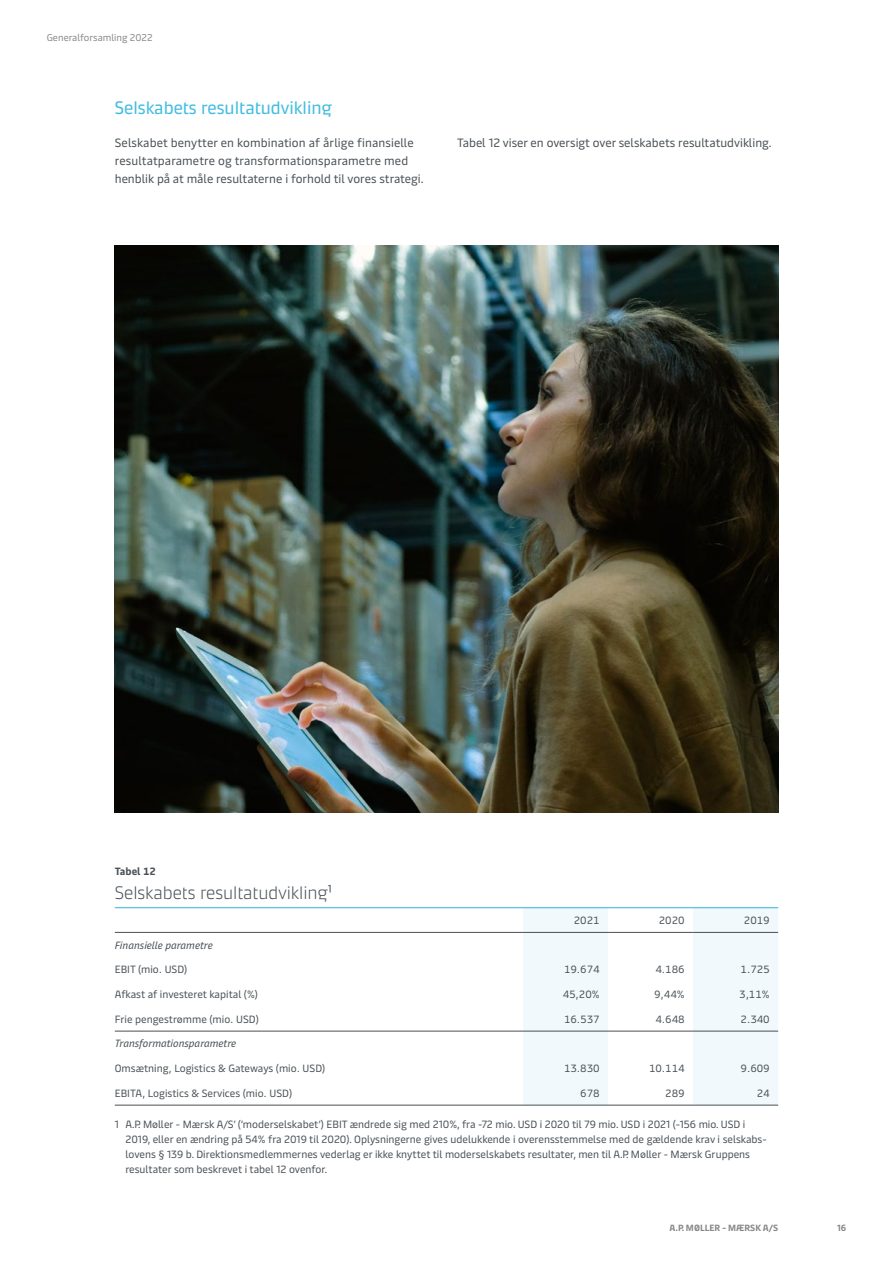
<style>
.page{position:relative;width:893px;height:1263px;background:#fff}
.page>*{position:absolute;margin:0;border:0;box-sizing:border-box;transform-origin:0 0}
.t1{font:300 18px "Maersk Headline";color:#484f54}
.t2{font:18px "Maersk Headline";color:#42bce2}
.t3{font:12px/18px "Maersk Text";color:#484f54}
.t4{font:10.5px/15px "Maersk Text";color:#484f54}
.t5{font:italic 10.5px "Maersk Text";color:#484f54}
.t6{font:700 10.5px "Maersk Text";color:#484f54}
.t7{font:9.75px "Maersk Text";color:#86888a}
.t8{font:700 9px "Maersk Text";color:#86888a}
</style>
<div class="page">
<img style="left:115px;top:246px;width:663px;height:567px">
<svg style="left:523px;top:908px;width:255px;height:197px;fill:#f1f9fd"></svg>
<hr style="left:115px;top:907px;width:408px;height:1px;background:#42bce2">
<hr style="left:523px;top:907px;width:85px;height:1px;background:#42bce2">
<hr style="left:608px;top:907px;width:85px;height:1px;background:#42bce2">
<hr style="left:693px;top:907px;width:85px;height:1px;background:#42bce2">
<hr style="left:115px;top:932px;width:408px;height:1px;background:#484f54">
<hr style="left:523px;top:932px;width:85px;height:1px;background:#484f54">
<hr style="left:608px;top:932px;width:85px;height:1px;background:#484f54">
<hr style="left:693px;top:932px;width:85px;height:1px;background:#484f54">
<hr style="left:115px;top:1031px;width:408px;height:1px;background:#484f54">
<hr style="left:523px;top:1031px;width:85px;height:1px;background:#484f54">
<hr style="left:608px;top:1031px;width:85px;height:1px;background:#484f54">
<hr style="left:693px;top:1031px;width:85px;height:1px;background:#484f54">
<hr style="left:115px;top:1105px;width:408px;height:1px;background:#484f54">
<hr style="left:523px;top:1105px;width:85px;height:1px;background:#484f54">
<hr style="left:608px;top:1105px;width:85px;height:1px;background:#484f54">
<hr style="left:693px;top:1105px;width:85px;height:1px;background:#484f54">
<p class="t7" style="left:47px;top:29px;width:107px">Generalforsamling 2022</p>
<h1 class="t2" style="left:115px;top:93px;width:218px">Selskabets resultatudvikling</h1>
<p class="t3" style="left:115px;top:132px;width:310px">Selskabet benytter en kombination af årlige finansielle resultatparametre og transformationsparametre med henblik på at måle resultaterne i forhold til vores strategi.</p>
<p class="t3" style="left:457px;top:132px;width:316px">Tabel 12 viser en oversigt over selskabets resultatudvikling.</p>
<p class="t6" style="left:115px;top:863px;width:43px">Tabel 12</p>
<h1 class="t1" style="left:115px;top:879px;width:219px">Selskabets resultatudvikling1</h1>
<p class="t4" style="left:574px;top:911px;width:27px">2021</p>
<p class="t4" style="left:659px;top:911px;width:27px">2020</p>
<p class="t4" style="left:744px;top:911px;width:27px">2019</p>
<p class="t5" style="left:115px;top:936px;width:99px">Finansielle parametre</p>
<p class="t4" style="left:115px;top:960px;width:74px">EBIT (mio. USD)</p>
<p class="t4" style="left:564px;top:960px;width:37px">19.674</p>
<p class="t4" style="left:655px;top:960px;width:31px">4.186</p>
<p class="t4" style="left:741px;top:960px;width:31px">1.725</p>
<p class="t4" style="left:115px;top:985px;width:145px">Afkast af investeret kapital (%)</p>
<p class="t4" style="left:563px;top:985px;width:38px">45,20%</p>
<p class="t4" style="left:654px;top:985px;width:32px">9,44%</p>
<p class="t4" style="left:739px;top:985px;width:32px">3,11%</p>
<p class="t4" style="left:115px;top:1010px;width:145px">Frie pengestrømme (mio. USD)</p>
<p class="t4" style="left:564px;top:1010px;width:37px">16.537</p>
<p class="t4" style="left:655px;top:1010px;width:31px">4.648</p>
<p class="t4" style="left:741px;top:1010px;width:31px">2.340</p>
<p class="t5" style="left:115px;top:1035px;width:123px">Transformationsparametre</p>
<p class="t4" style="left:115px;top:1059px;width:212px">Omsætning, Logistics &amp; Gateways (mio. USD)</p>
<p class="t4" style="left:564px;top:1059px;width:37px">13.830</p>
<p class="t4" style="left:649px;top:1059px;width:37px">10.114</p>
<p class="t4" style="left:741px;top:1059px;width:31px">9.609</p>
<p class="t4" style="left:115px;top:1084px;width:179px">EBITA, Logistics &amp; Services (mio. USD)</p>
<p class="t4" style="left:580px;top:1084px;width:21px">678</p>
<p class="t4" style="left:665px;top:1084px;width:21px">289</p>
<p class="t4" style="left:757px;top:1084px;width:14px">24</p>
<p class="t4" style="left:125px;top:1115px;width:643px;text-indent:-11px">1 A.P. Møller - Mærsk A/S’ (’moderselskabet’) EBIT ændrede sig med 210%, fra -72 mio. USD i 2020 til 79 mio. USD i 2021 (-156 mio. USD i 2019, eller en ændring på 54% fra 2019 til 2020). Oplysningerne gives udelukkende i overensstemmelse med de gældende krav i selskabs&shy;lovens § 139 b. Direktionsmedlemmernes vederlag er ikke knyttet til moderselskabets resultater, men til A.P. Møller - Mærsk Gruppens resultater som beskrevet i tabel 12 ovenfor.</p>
<p class="t8" style="left:670px;top:1220px;width:110px">A.P. MØLLER - MÆRSK A/S</p>
<p class="t8" style="left:837px;top:1220px;width:11px">16</p>
</div>
